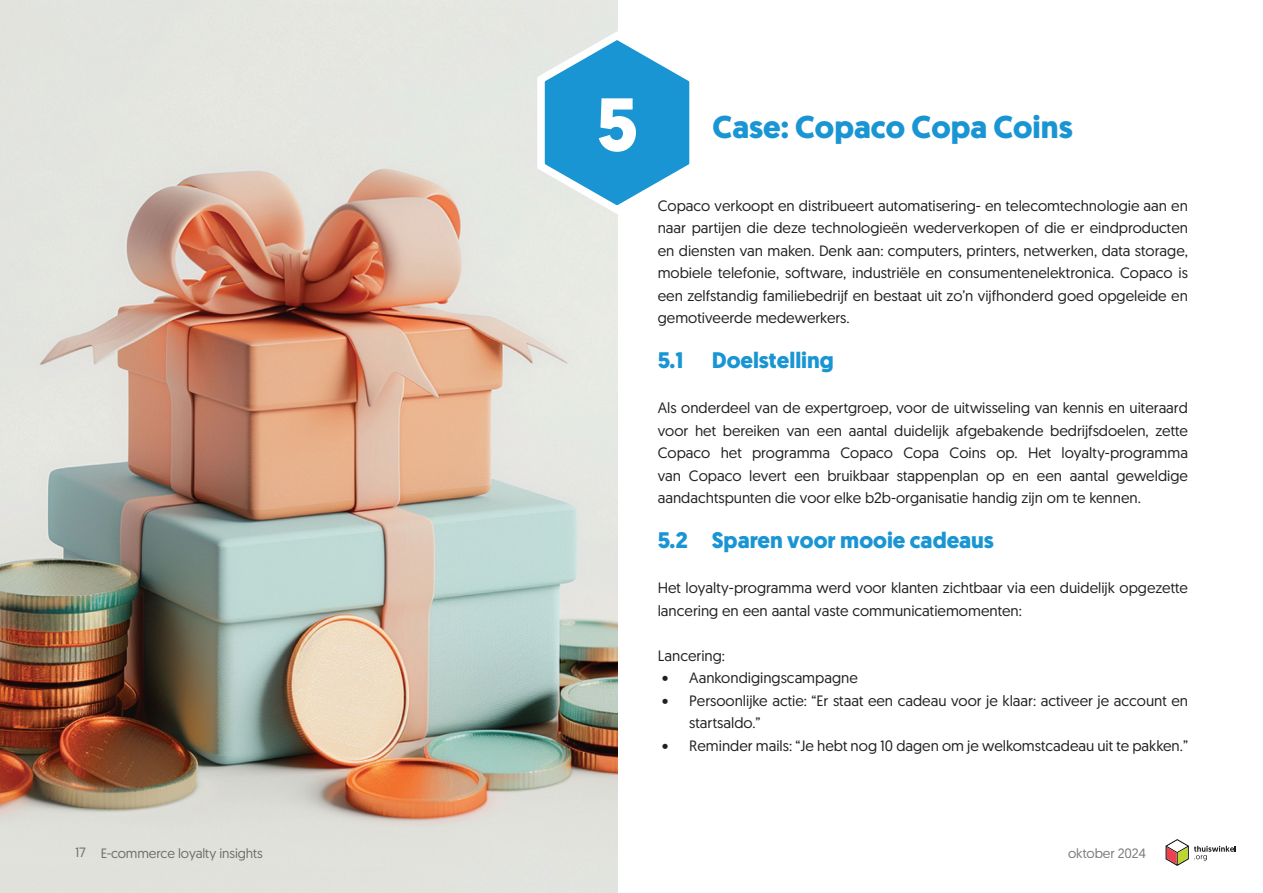
<style>
.page{position:relative;width:1263px;height:893px;background:#fff}
.page>*{position:absolute;margin:0;border:0;box-sizing:border-box;transform-origin:0 0}
.t1{font:700 75px "Geomanist";color:#fff}
.t2{font:700 31.5px "Geomanist";color:#1a95d3}
.t3{font:700 22.5px "Geomanist";color:#1a95d3}
.t4{font:15px/22.5px "Geomanist";color:#231f20;text-align:justify}
.t5{font:13.5px "Geomanist";letter-spacing:-.01em;color:#231f20}
</style>
<div class="page">
<svg style="left:1165px;top:839px;width:71px;height:27px"></svg>
<img style="left:0;top:0;width:617px;height:893px">
<svg style="left:533px;top:27px;width:157px;height:191px"></svg>
<p class="t1" style="left:596px;top:75px;width:43px">5</p>
<p class="t2" style="left:712px;top:106px;width:362px">Case: Copaco Copa Coins</p>
<p class="t4" style="left:658px;top:194px;width:532px">Copaco verkoopt en distribueert automatisering- en telecomtechnologie aan en naar partijen die deze technologieën wederverkopen of die er eindproducten en diensten van maken. Denk aan: computers, printers, netwerken, data storage, mobiele telefonie, software, industriële en consumentenelektronica. Copaco is een zelfstandig familiebedrijf en bestaat uit zo’n vijfhonderd goed opgeleide en gemotiveerde medewerkers.</p>
<p class="t3" style="left:658px;top:345px;width:27px">5.1</p>
<p class="t3" style="left:712px;top:345px;width:124px">Doelstelling</p>
<p class="t4" style="left:658px;top:396px;width:532px">Als onderdeel van de expertgroep, voor de uitwisseling van kennis en uiteraard voor het bereiken van een aantal duidelijk afgebakende bedrijfsdoelen, zette Copaco het programma Copaco Copa Coins op. Het loyalty-programma van Copaco levert een bruikbaar stappenplan op en een aantal geweldige aandachtspunten die voor elke b2b-organisatie handig zijn om te kennen.</p>
<p class="t3" style="left:658px;top:525px;width:338px">5.2 Sparen voor mooie cadeaus</p>
<p class="t4" style="left:658px;top:576px;width:532px">Het loyalty-programma werd voor klanten zichtbaar via een duidelijk opgezette lancering en een aantal vaste communicatiemomenten:</p>
<p class="t4" style="left:658px;top:644px;width:69px">Lancering:</p>
<p class="t4" style="left:662px;top:666px;width:197px">• Aankondigingscampagne</p>
<p class="t4" style="left:689px;top:689px;width:500px;text-indent:-27px">• Persoonlijke actie: “Er staat een cadeau voor je klaar: activeer je account en startsaldo.”</p>
<p class="t4" style="left:662px;top:734px;width:527px">• Reminder mails: “Je hebt nog 10 dagen om je welkomstcadeau uit te pakken.”</p>
<p class="t5" style="left:75px;top:844px;width:189px">17 E-commerce loyalty insights</p>
<p class="t5" style="left:1068px;top:844px;width:79px">oktober 2024</p>
</div>
